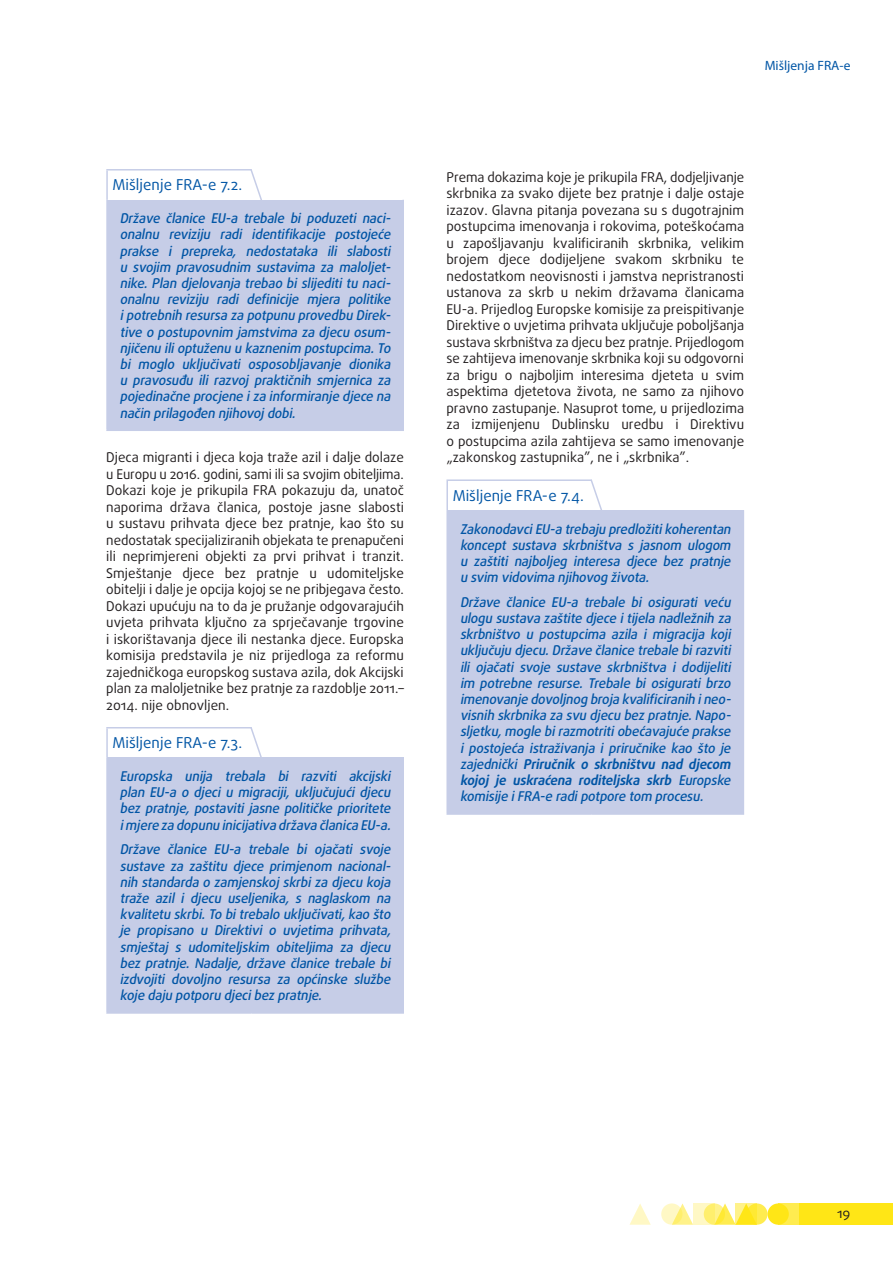
<style>
.page{position:relative;width:893px;height:1263px;background:#fff}
.page>*{position:absolute;margin:0;border:0;box-sizing:border-box;transform-origin:0 0}
.opinion_header{font:15px "Daxline Pro";color:#0155a5}
.opinion_text{font:italic 500 13.5px/16.2px "Daxline Pro";letter-spacing:-.01em;color:#0155a5;text-align:justify}
.body_text{font:13.5px/16.5px "Daxline Pro";color:#231f20;text-align:justify}
.t1{font:13.5px "Myriad Pro";color:#0155a5}
.s1{font-weight:700}
</style>
<div class="page">
<div style="left:746px;top:1203px;width:21px;height:22px;background:#ffec50;border-radius:50%"></div>
<div style="left:778px;top:1203px;width:21px;height:22px;background:#ffec50"></div>
<div style="left:799px;top:1203px;width:94px;height:22px;background:#ffe616"></div>
<svg style="left:675px;top:1203px;width:18px;height:22px"></svg>
<svg style="left:629px;top:1204px;width:22px;height:21px"></svg>
<div style="left:767px;top:1203px;width:22px;height:22px;background:#ffe616;border-radius:50%"></div>
<svg style="left:718px;top:1203px;width:18px;height:22px"></svg>
<svg style="left:704px;top:1203px;width:21px;height:22px"></svg>
<svg style="left:661px;top:1203px;width:21px;height:22px"></svg>
<svg style="left:736px;top:1203px;width:21px;height:22px"></svg>
<svg style="left:693px;top:1203px;width:21px;height:22px"></svg>
<div style="left:107px;top:200px;width:296px;height:230px;background:#c6cde7"></div>
<hr style="left:402px;top:200px;width:2px;height:229px;background:#c6cde7">
<hr style="left:106px;top:171px;width:2px;height:29px;background:#c6cde7">
<hr style="left:106px;top:169px;width:146px;height:2px;background:#c6cde7">
<hr style="left:106px;top:200px;width:2px;height:229px;background:#c6cde7">
<hr style="left:106px;top:429px;width:146px;height:2px;background:#c6cde7">
<hr style="left:252px;top:429px;width:152px;height:2px;background:#c6cde7">
<div style="left:107px;top:758px;width:296px;height:255px;background:#c6cde7"></div>
<hr style="left:402px;top:758px;width:2px;height:254px;background:#c6cde7">
<hr style="left:106px;top:728px;width:2px;height:30px;background:#c6cde7">
<hr style="left:106px;top:727px;width:146px;height:1px;background:#c6cde7">
<hr style="left:106px;top:758px;width:2px;height:254px;background:#c6cde7">
<hr style="left:106px;top:1012px;width:146px;height:2px;background:#c6cde7">
<hr style="left:252px;top:1012px;width:152px;height:2px;background:#c6cde7">
<div style="left:447px;top:510px;width:296px;height:304px;background:#c6cde7"></div>
<hr style="left:743px;top:510px;width:1px;height:303px;background:#c6cde7">
<hr style="left:446px;top:481px;width:2px;height:29px;background:#c6cde7">
<hr style="left:446px;top:479px;width:146px;height:2px;background:#c6cde7">
<hr style="left:446px;top:510px;width:2px;height:303px;background:#c6cde7">
<hr style="left:446px;top:813px;width:146px;height:2px;background:#c6cde7">
<hr style="left:592px;top:813px;width:152px;height:2px;background:#c6cde7">
<svg style="left:249px;top:170px;width:13px;height:30px"></svg>
<svg style="left:249px;top:728px;width:14px;height:30px"></svg>
<svg style="left:589px;top:479px;width:13px;height:31px"></svg>
<p class="opinion_header" style="left:112px;top:175px;width:131px">Mišljenje FRA-e 7.2.</p>
<p class="opinion_text" style="left:120px;top:210px;width:275px">Države članice EU-a trebale bi poduzeti naci&shy;onalnu reviziju radi identifikacije postojeće prakse i prepreka, nedostataka ili slabosti u svojim pravosudnim sustavima za maloljet&shy;nike. Plan djelovanja trebao bi slijediti tu naci&shy;onalnu reviziju radi definicije mjera politike ipotrebnih resursa za potpunu provedbu Direk&shy;tive o postupovnim jamstvima za djecu osum&shy;njičenu ilioptuženu u kaznenim postupcima.To bi moglo uključivati osposobljavanje dionika u pravosuđu ili razvoj praktičnih smjernica za pojedinačne procjene iza informiranje djece na način prilagođen njihovoj dobi.</p>
<p class="body_text" style="left:106px;top:449px;width:299px">Djeca migranti i djeca koja traže azil i dalje dolaze u Europu u 2016. godini, sami ili sa svojim obiteljima.<br>Dokazi koje je prikupila FRA pokazuju da, unatoč naporima država članica, postoje jasne slabosti u sustavu prihvata djece bez pratnje, kao što su nedostatak specijaliziranih objekata te prenapučeni ili neprimjereni objekti za prvi prihvat i tranzit.<br>Smještanje djece bez pratnje u udomiteljske obitelji i dalje je opcija kojoj se ne pribjegava često.<br>Dokazi upućuju na to da je pružanje odgovarajućih uvjeta prihvata ključno za sprječavanje trgovine i iskorištavanja djece ili nestanka djece. Europska komisija predstavila je niz prijedloga za reformu zajedničkoga europskog sustava azila, dok Akcijski plan za maloljetnike bez pratnje za razdoblje 2011.– 2014. nije obnovljen.</p>
<p class="opinion_header" style="left:112px;top:733px;width:131px">Mišljenje FRA-e 7.3.</p>
<p class="opinion_text" style="left:120px;top:768px;width:275px">Europska unija trebala bi razviti akcijski plan EU-a o djeci u migraciji, uključujući djecu bez pratnje, postaviti jasne političke prioritete imjere za dopunu inicijativa država članica EU-a.</p>
<p class="opinion_text" style="left:120px;top:841px;width:275px">Države članice EU-a trebale bi ojačati svoje sustave za zaštitu djece primjenom nacional&shy;nih standarda o zamjenskoj skrbiza djecu koja traže azil i djecu useljenika, s naglaskom na kvalitetu skrbi.To bitrebalo uključivati,kao što je propisano u Direktivi o uvjetima prihvata, smještaj s udomiteljskim obiteljima za djecu bez pratnje. Nadalje, države članice trebale bi izdvojiti dovoljno resursa za općinske službe koje daju potporu djecibezpratnje.</p>
<p class="t1" style="left:765px;top:57px;width:87px">Mišljenja FRA-e</p>
<p class="body_text" style="left:446px;top:169px;width:299px">Prema dokazima koje je prikupila FRA, dodjeljivanje skrbnika za svako dijete bez pratnje i dalje ostaje izazov. Glavna pitanja povezana su s dugotrajnim postupcima imenovanja i rokovima, poteškoćama u zapošljavanju kvalificiranih skrbnika, velikim brojem djece dodijeljene svakom skrbniku te nedostatkom neovisnosti i jamstva nepristranosti ustanova za skrb u nekim državama članicama EU-a. Prijedlog Europske komisije za preispitivanje Direktive o uvjetima prihvata uključuje poboljšanja sustava skrbništva za djecu bez pratnje. Prijedlogom se zahtijeva imenovanje skrbnika koji su odgovorni za brigu o najboljim interesima djeteta u svim aspektima djetetova života, ne samo za njihovo pravno zastupanje. Nasuprot tome, u prijedlozima za izmijenjenu Dublinsku uredbu i Direktivu o postupcima azila zahtijeva se samo imenovanje „zakonskog zastupnika”, ne i „skrbnika”.</p>
<p class="opinion_header" style="left:453px;top:485px;width:133px">Mišljenje FRA-e 7.4.</p>
<p class="opinion_text" style="left:460px;top:521px;width:275px">ZakonodavciEU-a trebaju predložitikoherentan koncept sustava skrbništva s jasnom ulogom u zaštiti najboljeg interesa djece bez pratnje u svim vidovima njihovog života.</p>
<p class="opinion_text" style="left:460px;top:594px;width:275px">Države članice EU-a trebale bi osigurati veću ulogu sustava zaštite djece itijela nadležnih za skrbništvo u postupcima azila i migracija koji uključuju djecu.Države članice trebale birazviti ili ojačati svoje sustave skrbništva i dodijeliti im potrebne resurse. Trebale bi osigurati brzo imenovanje dovoljnog broja kvalificiranih ineo&shy;visnih skrbnika za svu djecu bezpratnje.Napo&shy;sljetku,mogle birazmotritiobećavajuće prakse i postojeća istraživanja i priručnike kao što je zajednički <span class="s1">Priručnik o skrbništvu nad djecom kojoj je uskraćena roditeljska skrb</span> Europske komisije iFRA-e radipotpore tom procesu.</p>
<p class="body_text" style="left:837px;top:1205px;width:15px">19</p>
</div>
